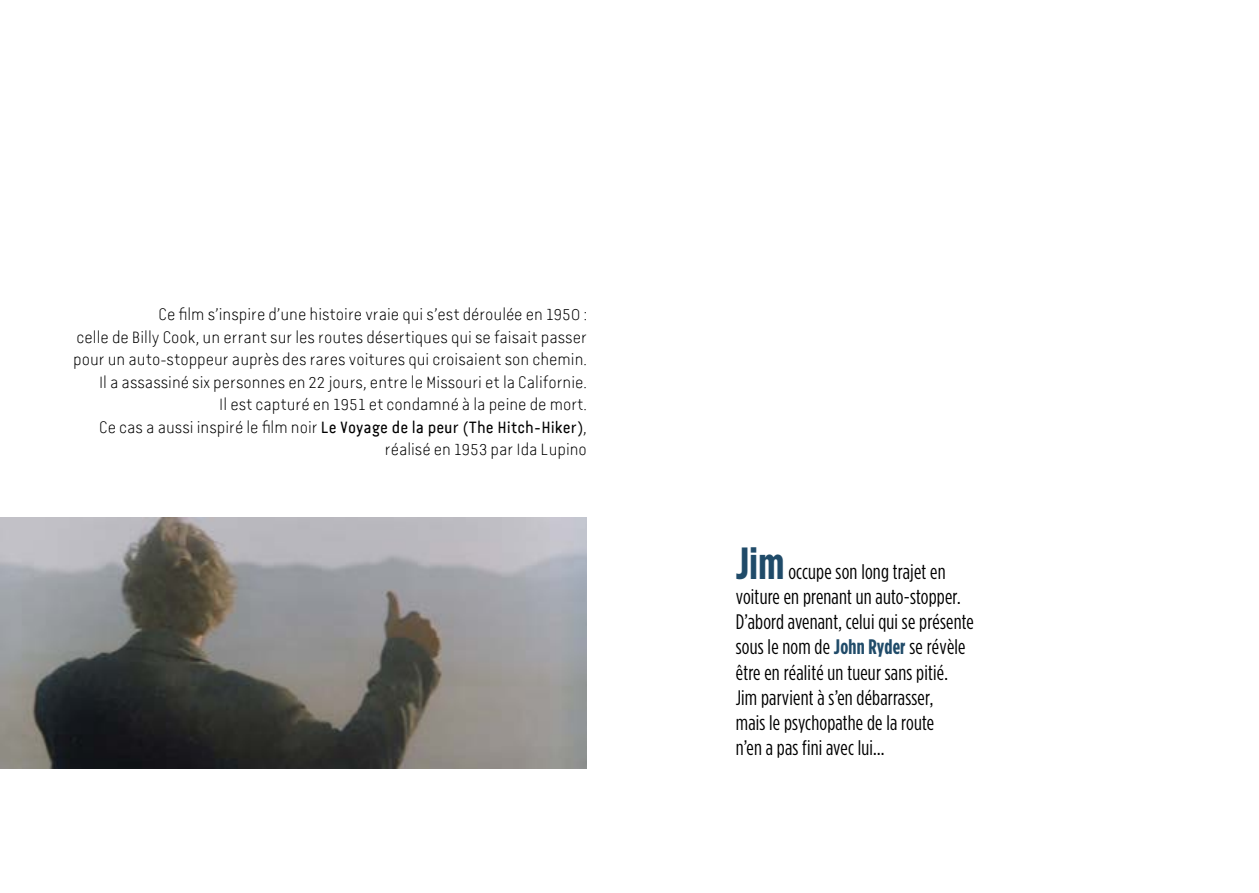
<style>
.page{position:relative;width:1259px;height:893px;background:#fff}
.page>*{position:absolute;margin:0;border:0;box-sizing:border-box;transform-origin:0 0}
.t1{font:21px/25.2px "Gotham Condensed";letter-spacing:.01em;color:#000}
.t2{font:300 16.5px/22.5px "Van Condensed Light LF";color:#000;text-align:right}
.t3{font:16.5px "Van Condensed LF";color:#000}
.s1{font-family:"Van Condensed Light LF";font-weight:300}
.s2{font-weight:700;font-size:45px;color:#204b69}
.s3{font-weight:700;color:#204b69}
</style>
<div class="page">
<img style="left:0;top:518px;width:587px;height:250px">
<p class="t2" style="left:73px;top:303px;width:515px">Ce film s’inspire d’une histoire vraie qui s’est déroulée en 1950 :<br>celle de Billy Cook, un errant sur les routes désertiques qui se faisait passer pour un auto-stoppeur auprès des rares voitures qui croisaient son chemin.<br>Il a assassiné six personnes en 22 jours, entre le Missouri et la Californie.<br>Il est capturé en 1951 et condamné à la peine de mort.</p>
<p class="t3" style="left:99px;top:417px;width:489px"><span class="s1">Ce cas a aussi inspiré le film noir</span> Le Voyage de la peur (The Hitch-Hiker)<span class="s1">,</span></p>
<p class="t2" style="left:385px;top:438px;width:203px">réalisé en 1953 par Ida Lupino</p>
<p class="t1" style="left:736px;top:559px;width:240px"><span class="s2">Jim</span> occupe son long trajet en voiture en prenant un auto-stopper.<br>D’abord avenant, celui qui se présente sous le nom de <span class="s3">John Ryder</span> se révèle être en réalité un tueur sans pitié.<br>Jim parvient à s’en débarrasser,<br>mais le psychopathe de la route<br>n’en a pas fini avec lui…</p>
</div>
